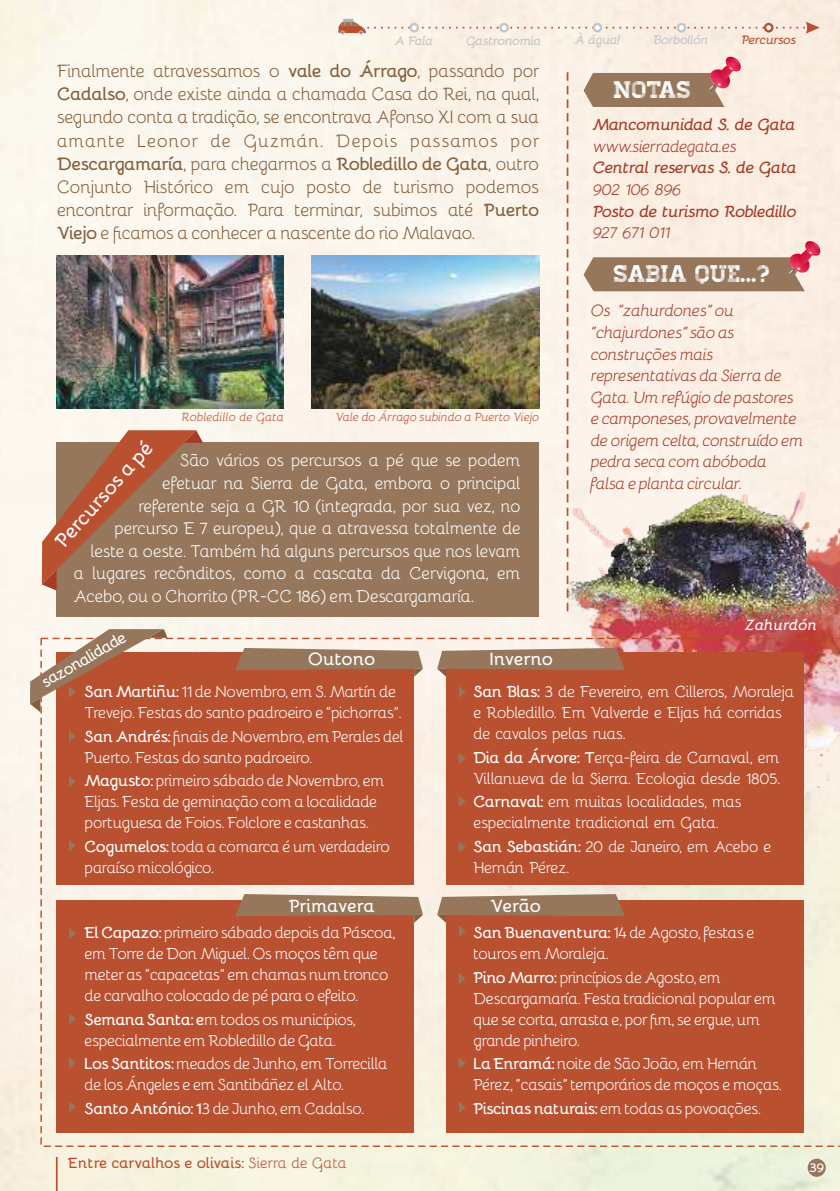
<style>
.page{position:relative;width:840px;height:1191px;background:#fff}
.page>*{position:absolute;margin:0;border:0;box-sizing:border-box;transform-origin:0 0}
.t1{font:24px "Homestead Display";color:#fefefe}
.t2{font:700 20px "Bellota";color:#fefefe}
.t3{font:18px/23.2px "Bellota";letter-spacing:-.045em;color:#835f3d;text-align:justify}
.t4{font:700 18px "Bellota";letter-spacing:-.025em;color:#fefefe}
.t5{font:17.2px "Bellota";letter-spacing:-.03em;color:#fefefe}
.t6{font:italic 16.4px/21.6px "Bellota";letter-spacing:-.04em;color:#a53c28}
.t7{font:italic 700 16.4px "Bellota";letter-spacing:-.055em;color:#a53c28}
.t8{font:16px/21px "Bellota";letter-spacing:-.05em;color:#fefefe}
.t9{font:700 16px "Bellota";color:#fefefe}
.t10{font:700 15px "Bellota";letter-spacing:-.005em;color:#b95030}
.t11{font:italic 700 15px "Bellota";letter-spacing:-.015em;color:#fefefe}
.t12{font:700 13px "Bellota";color:#fefefe}
.t13{font:italic 700 12.4px "Bellota";letter-spacing:-.035em;color:#c5c6c6}
.t14{font:italic 700 12.4px "Bellota";letter-spacing:-.05em;color:#b95030}
.t15{font:italic 12px "Bellota";letter-spacing:-.02em;color:#b95030}
.t16{font:italic 12px "Bellota";color:#b95030}
.s1{font-weight:700}
.s2{font-weight:400}
</style>
<div class="page">
<img style="left:0;top:0;width:839px;height:1191px">
<img style="left:312px;top:255px;width:226px;height:153px">
<img style="left:56px;top:255px;width:227px;height:153px">
<img style="left:567px;top:627px;width:272px;height:11px">
<div style="left:57px;top:443px;width:481px;height:174px;background:#96775c"></div>
<svg style="left:42px;top:430px;width:161px;height:160px"></svg>
<svg style="left:40px;top:638px;width:799px;height:509px;background:#efdacb"></svg>
<div style="left:57px;top:652px;width:357px;height:232px;background:#b95030"></div>
<div style="left:57px;top:900px;width:357px;height:233px;background:#b95030"></div>
<div style="left:445px;top:900px;width:358px;height:233px;background:#b95030"></div>
<svg style="left:69px;top:730px;width:7px;height:12px"></svg>
<svg style="left:69px;top:776px;width:7px;height:11px"></svg>
<svg style="left:69px;top:840px;width:7px;height:11px"></svg>
<svg style="left:69px;top:928px;width:7px;height:11px"></svg>
<svg style="left:69px;top:1013px;width:7px;height:11px"></svg>
<svg style="left:69px;top:1057px;width:7px;height:11px"></svg>
<svg style="left:69px;top:1101px;width:7px;height:11px"></svg>
<svg style="left:458px;top:973px;width:7px;height:11px"></svg>
<svg style="left:458px;top:1058px;width:7px;height:11px"></svg>
<svg style="left:458px;top:1102px;width:7px;height:11px"></svg>
<svg style="left:235px;top:648px;width:188px;height:28px"></svg>
<svg style="left:235px;top:894px;width:188px;height:28px"></svg>
<svg style="left:437px;top:894px;width:187px;height:43px"></svg>
<div style="left:445px;top:652px;width:358px;height:232px;background:#b95030"></div>
<svg style="left:458px;top:842px;width:7px;height:11px"></svg>
<svg style="left:458px;top:796px;width:7px;height:11px"></svg>
<svg style="left:458px;top:753px;width:7px;height:11px"></svg>
<svg style="left:458px;top:686px;width:7px;height:12px"></svg>
<svg style="left:437px;top:648px;width:187px;height:28px"></svg>
<svg style="left:566px;top:72px;width:2px;height:544px"></svg>
<svg style="left:583px;top:240px;width:238px;height:51px;background:#bfa18f"></svg>
<svg style="left:583px;top:56px;width:158px;height:51px;background:#c1a191"></svg>
<hr style="left:56px;top:1157px;width:2px;height:34px;background:#b95030">
<img style="left:567px;top:492px;width:272px;height:135px">
<div style="left:807px;top:1158px;width:18px;height:18px;background:#96775c;border-radius:50%"></div>
<svg style="left:30px;top:629px;width:137px;height:83px"></svg>
<svg style="left:337px;top:18px;width:482px;height:17px;background:#f3e3d7"></svg>
<p class="t13" style="left:394px;top:34px;width:40px">A Fala</p>
<p class="t13" style="left:466px;top:34px;width:77px">Gastronomia</p>
<p class="t13" style="left:574px;top:33px;width:46px">À água!</p>
<p class="t13" style="left:653px;top:33px;width:57px">Borbollón</p>
<p class="t14" style="left:741px;top:33px;width:56px">Percursos</p>
<p class="t3" style="left:57px;top:59px;width:483px">Finalmente atravessamos o <span class="s1">vale do Árrago</span>, passando por <span class="s1">Cadalso</span>, onde existe ainda a chamada Casa do Rei, na qual, segundo conta a tradição, se encontrava Afonso XI com a sua amante Leonor de Guzmán. Depois passamos por <span class="s1">Descargamaría</span>, para chegarmos a <span class="s1">Robledillo de Gata</span>, outro Conjunto Histórico em cujo posto de turismo podemos encontrar informação. Para terminar, subimos até <span class="s1">Puerto Viejo</span> e ficamos a conhecer a nascente do rio Malavao.</p>
<p class="t15" style="left:335px;top:410px;width:205px">Vale do Árrago subindo a Puerto Viejo</p>
<p class="t5" style="left:180px;top:451px;width:342px">São vários os percursos a pé que se podem</p>
<p class="t5" style="left:162px;top:473px;width:360px">efetuar na Sierra de Gata, embora o principal</p>
<p class="t5" style="left:138px;top:496px;width:384px">referente seja a GR 10 (integrada, por sua vez, no</p>
<p class="t5" style="left:114px;top:519px;width:408px">percurso E 7 europeu), que a atravessa totalmente de</p>
<p class="t5" style="left:91px;top:541px;width:431px">leste a oeste. Também há alguns percursos que nos levam</p>
<p class="t5" style="left:74px;top:564px;width:448px">a lugares recônditos, como a cascata da Cervigona, em</p>
<p class="t5" style="left:74px;top:587px;width:402px">Acebo, ou o Chorrito (PR-CC 186) em Descargamaría.</p>
<p class="t16" style="left:181px;top:410px;width:104px">Robledillo de Gata</p>
<p class="t2" style="left:50px;top:537px;width:136px;rotate:-48deg">Percursos a pé</p>
<h1 class="t1" style="left:613px;top:80px;width:79px">NOTAS</h1>
<p class="t7" style="left:592px;top:116px;width:204px">Mancomunidad S. de Gata</p>
<p class="t6" style="left:592px;top:135px;width:146px">www.sierradegata.es</p>
<p class="t7" style="left:592px;top:159px;width:206px">Central reservas S. de Gata</p>
<p class="t6" style="left:592px;top:178px;width:90px">902 106 896</p>
<p class="t7" style="left:592px;top:202px;width:205px">Posto de turismo Robledillo</p>
<p class="t6" style="left:592px;top:221px;width:79px">927 671 011</p>
<h1 class="t1" style="left:613px;top:264px;width:158px">SABIA QUE...?</h1>
<p class="t6" style="left:590px;top:299px;width:214px">Os “zahurdones” ou “chajurdones” são as construções mais representativas da Sierra de<br>Gata. Um refúgio de pastores e camponeses, provavelmente de origem celta, construído em pedra seca com abóboda falsa e planta circular.</p>
<p class="t11" style="left:744px;top:616px;width:74px">Zahurdón</p>
<p class="t9" style="left:38px;top:675px;width:96px;rotate:-30deg">sazonalidade</p>
<p class="t4" style="left:308px;top:649px;width:69px">Outono</p>
<p class="t8" style="left:85px;top:680px;width:319px"><span class="s1">San Martiñu:</span> 11 de Novembro, em S. Martín de<br>Trevejo. Festas do santo padroeiro e “pichorras”.</p>
<p class="t8" style="left:84px;top:725px;width:321px"><span class="s1">San Andrés:</span> finais de Novembro, em Perales del<br>Puerto. Festas do santo padroeiro.</p>
<p class="t8" style="left:84px;top:769px;width:302px"><span class="s1">Magusto:</span> primeiro sábado de Novembro, em<br>Eljas. Festa de geminação com a localidade portuguesa de Foios. Folclore e castanhas.</p>
<p class="t8" style="left:84px;top:835px;width:307px"><span class="s1">Cogumelos:</span> toda a comarca é um verdadeiro paraíso micológico.</p>
<p class="t4" style="left:489px;top:649px;width:65px">Inverno</p>
<p class="t8" style="left:473px;top:680px;width:322px"><span class="s1">San Blas:</span> 3 de Fevereiro, em Cilleros, Moraleja e Robledillo. Em Valverde e Eljas há corridas de cavalos pelas ruas.</p>
<p class="t8" style="left:473px;top:746px;width:308px"><span class="s1">Dia da Árvore: T</span>erça-feira de Carnaval, em<br>Villanueva de la Sierra. Ecologia desde 1805.</p>
<p class="t8" style="left:473px;top:790px;width:270px"><span class="s1">Carnaval:</span> em muitas localidades, mas especialmente tradicional em Gata.</p>
<p class="t8" style="left:473px;top:835px;width:300px"><span class="s1">San Sebastián:</span> 20 de Janeiro, em Acebo e<br>Hernán Pérez.</p>
<p class="t4" style="left:288px;top:895px;width:88px">Primavera</p>
<p class="t4" style="left:490px;top:895px;width:52px">Verão</p>
<p class="t8" style="left:84px;top:921px;width:312px"><span class="s1">El Capazo:</span> primeiro sábado depois da Páscoa, em Torre de Don Miguel. Os moços têm que meter as “capacetas” em chamas num tronco de carvalho colocado de pé para o efeito.</p>
<p class="t8" style="left:84px;top:1008px;width:273px"><span class="s1">Semana Santa: e</span>m todos os municípios, especialmente em Robledillo de Gata.</p>
<p class="t8" style="left:84px;top:1052px;width:304px"><span class="s1">Los Santitos:</span> meados de Junho, em Torrecilla de los Ángeles e em Santibáñez el Alto.</p>
<p class="t8" style="left:84px;top:1097px;width:282px"><span class="s1">Santo António: 1</span>3 de Junho, em Cadalso.</p>
<p class="t8" style="left:473px;top:921px;width:283px"><span class="s1">San Buenaventura:</span> 14 de Agosto, festas e touros em Moraleja.</p>
<p class="t8" style="left:473px;top:966px;width:304px"><span class="s1">Pino Marro:</span> princípios de Agosto, em Descargamaría. Festa tradicional popular em que se corta, arrasta e, por fim, se ergue, um grande pinheiro.</p>
<p class="t8" style="left:473px;top:1052px;width:310px"><span class="s1">La Enramá:</span> noite de São João, em Hernán<br>Pérez, “casais” temporários de moços e moças.</p>
<p class="t8" style="left:473px;top:1097px;width:289px"><span class="s1">Piscinas naturais:</span> em todas as povoações.</p>
<p class="t10" style="left:68px;top:1155px;width:280px">Entre carvalhos e olivais: <span class="s2">Sierra de Gata</span></p>
<p class="t12" style="left:808px;top:1160px;width:16px">39</p>
</div>
